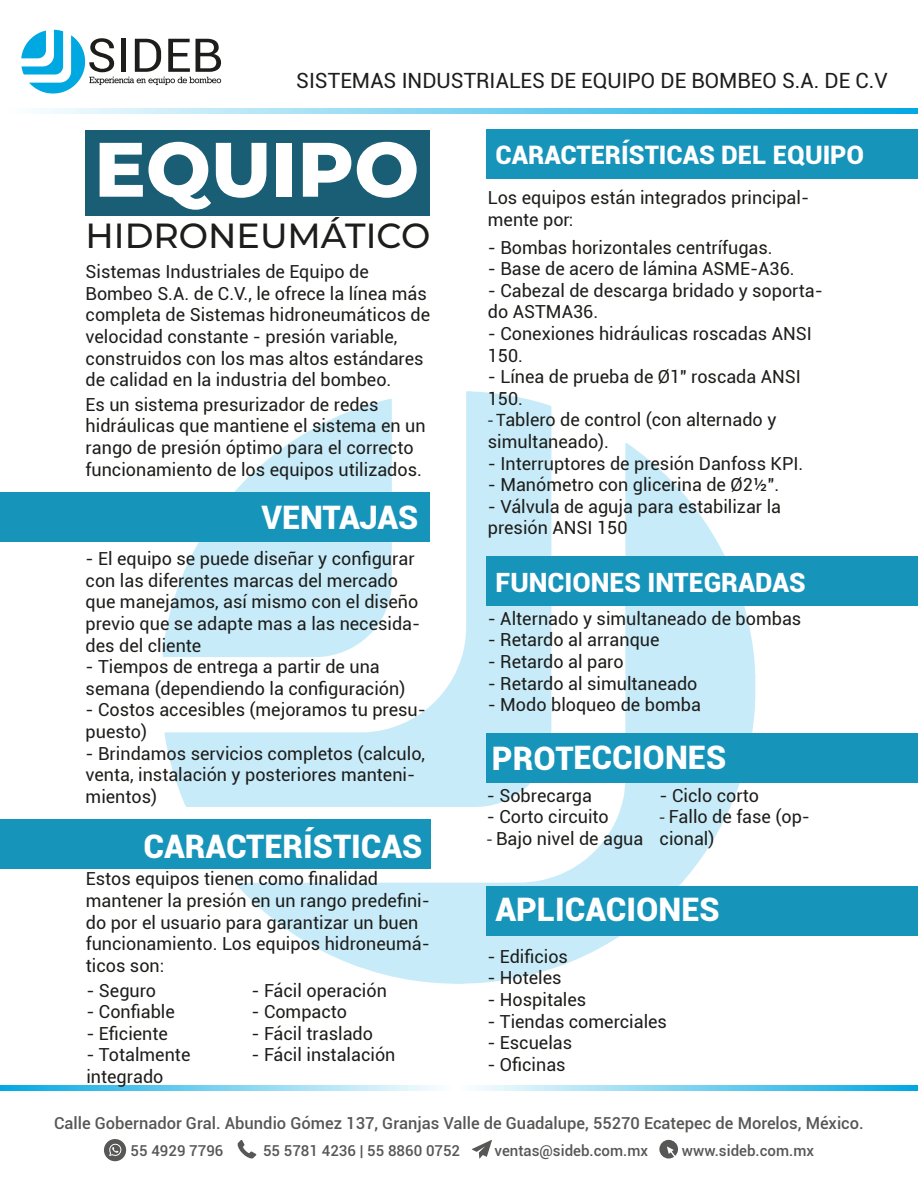
<style>
.page{position:relative;width:918px;height:1188px;background:#fff}
.page>*{position:absolute;margin:0;border:0;box-sizing:border-box;transform-origin:0 0}
.t1{font:800 76.95px "Montserrat";color:#fff}
.t2{font:500 34.95px "Montserrat";color:#1d1d1b}
.t3{font:900 32.4px "Roboto";color:#fff}
.t4{font:900 26.55px "Roboto";color:#fff}
.t5{font:900 25.5px "Roboto";color:#fff}
.t6{font:21px "Roboto";color:#1d1d1b}
.t7{font:18px/21.6px "Roboto";color:#1d1d1b}
.t8{font:500 16.5px "Roboto";color:#575756}
.t9{font:500 15px "Roboto";color:#575756}
.s1{font-family:"Myriad Pro"}
</style>
<div class="page">
<svg style="left:21px;top:30px;width:200px;height:64px"></svg>
<svg style="left:40px;top:109px;width:878px;height:5px;background:#7bd1ef"></svg>
<svg style="left:0;top:1086px;width:918px;height:5px;background:#7fd3f0"></svg>
<svg style="left:235px;top:443px;width:520px;height:541px"></svg>
<svg style="left:164px;top:391px;width:387px;height:416px;fill:#c7ebf8"></svg>
<svg style="left:163px;top:399px;width:229px;height:258px;fill:#c7ebf8"></svg>
<svg style="left:238px;top:1140px;width:18px;height:18px"></svg>
<svg style="left:472px;top:1140px;width:20px;height:19px"></svg>
<svg style="left:659px;top:1140px;width:19px;height:19px"></svg>
<svg style="left:104px;top:1139px;width:22px;height:22px"></svg>
<div style="left:0;top:820px;width:431px;height:49px;background:#1794ba"></div>
<div style="left:487px;top:556px;width:431px;height:50px;background:#1794ba"></div>
<div style="left:487px;top:733px;width:431px;height:50px;background:#1794ba"></div>
<div style="left:487px;top:886px;width:431px;height:50px;background:#1794ba"></div>
<div style="left:487px;top:129px;width:431px;height:50px;background:#1794ba"></div>
<div style="left:86px;top:130px;width:344px;height:85px;background:#195e75"></div>
<div style="left:0;top:493px;width:429px;height:49px;background:#1794ba"></div>
<p class="t6" style="left:296px;top:66px;width:593px">SISTEMAS INDUSTRIALES DE EQUIPO DE BOMBEO S.A. DE C.V</p>
<h1 class="t1" style="left:94px;top:113px;width:327px">EQUIPO</h1>
<h2 class="t2" style="left:86px;top:211px;width:347px">HIDRONEUMÁTICO</h2>
<p class="t7" style="left:86px;top:260px;width:346px">Sistemas Industriales de Equipo de Bombeo S.A. de C.V., le ofrece la línea más completa de Sistemas hidroneumáticos de velocidad constante - presión variable, construidos con los mas altos estándares de calidad en la industria del bombeo.</p>
<p class="t7" style="left:86px;top:393px;width:341px">Es un sistema presurizador de redes hidráulicas que mantiene el sistema en un rango de presión óptimo para el correcto funcionamiento de los equipos utilizados.</p>
<h3 class="t3" style="left:261px;top:495px;width:158px">VENTAJAS</h3>
<p class="t7" style="left:86px;top:547px;width:336px">- El equipo se puede diseñar y configurar con las diferentes marcas del mercado que manejamos, así mismo con el diseño previo que se adapte mas a las necesida&shy;des del cliente</p>
<p class="t7" style="left:86px;top:655px;width:321px">- Tiempos de entrega a partir de una semana (dependiendo la configuración)</p>
<p class="t7" style="left:86px;top:699px;width:342px">- Costos accesibles (mejoramos tu presu&shy;puesto)</p>
<p class="t7" style="left:86px;top:742px;width:341px">- Brindamos servicios completos (calculo, venta, instalación y posteriores manteni&shy;mientos)</p>
<h3 class="t3" style="left:144px;top:823px;width:280px">CARACTERÍSTICAS</h3>
<p class="t7" style="left:86px;top:867px;width:346px">Estos equipos tienen como finalidad mantener la presión en un rango predefini&shy;do por el usuario para garantizar un buen funcionamiento. Los equipos hidroneumá&shy;ticos son:</p>
<p class="t7" style="left:86px;top:979px;width:71px">- Seguro</p>
<p class="t7" style="left:86px;top:1000px;width:90px">- Confiable</p>
<p class="t7" style="left:86px;top:1022px;width:83px">- Eficiente</p>
<p class="t7" style="left:86px;top:1044px;width:106px">- Totalmente integrado</p>
<p class="t7" style="left:251px;top:979px;width:137px">- Fácil operación</p>
<p class="t7" style="left:251px;top:1000px;width:97px">- Compacto</p>
<p class="t7" style="left:251px;top:1022px;width:123px">- Fácil traslado</p>
<p class="t7" style="left:251px;top:1044px;width:146px">- Fácil instalación</p>
<h3 class="t5" style="left:496px;top:136px;width:370px">CARACTERÍSTICAS DEL EQUIPO</h3>
<p class="t7" style="left:488px;top:186px;width:323px">Los equipos están integrados principal&shy;mente por:</p>
<p class="t7" style="left:488px;top:236px;width:286px">- Bombas horizontales centrífugas.</p>
<p class="t7" style="left:488px;top:257px;width:308px">- Base de acero de lámina ASME-A36.</p>
<p class="t7" style="left:488px;top:279px;width:337px">- Cabezal de descarga bridado y soporta&shy;do ASTMA36.</p>
<p class="t7" style="left:488px;top:322px;width:326px">- Conexiones hidráulicas roscadas ANSI<br>150.</p>
<p class="t7" style="left:488px;top:365px;width:315px">- Línea de prueba de Ø1" roscada ANSI<br>150.</p>
<p class="t7" style="left:488px;top:409px;width:290px"><span class="s1">- T</span>ablero de control (con alternado y simultaneado).</p>
<p class="t7" style="left:488px;top:452px;width:317px">- Interruptores de presión Danfoss KPI.</p>
<p class="t7" style="left:488px;top:473px;width:293px">- Manómetro con glicerina de Ø2½".</p>
<p class="t7" style="left:488px;top:495px;width:295px">- Válvula de aguja para estabilizar la presión ANSI 150</p>
<h3 class="t4" style="left:496px;top:564px;width:312px">FUNCIONES INTEGRADAS</h3>
<p class="t7" style="left:488px;top:607px;width:315px">- Alternado y simultaneado de bombas</p>
<p class="t7" style="left:488px;top:629px;width:173px">- Retardo al arranque</p>
<p class="t7" style="left:488px;top:650px;width:137px">- Retardo al paro</p>
<p class="t7" style="left:488px;top:672px;width:211px">- Retardo al simultaneado</p>
<p class="t7" style="left:488px;top:693px;width:215px">- Modo bloqueo de bomba</p>
<h3 class="t3" style="left:492px;top:735px;width:236px">PROTECCIONES</h3>
<p class="t7" style="left:487px;top:784px;width:107px">- Sobrecarga</p>
<p class="t7" style="left:487px;top:805px;width:123px">- Corto circuito</p>
<p class="t7" style="left:487px;top:827px;width:158px"><span class="s1">-</span> Bajo nivel de agua</p>
<p class="t7" style="left:660px;top:784px;width:101px">- Ciclo corto</p>
<p class="t7" style="left:660px;top:805px;width:152px"><span class="s1">-</span> Fallo de fase (op&shy;cional)</p>
<h3 class="t3" style="left:496px;top:886px;width:226px">APLICACIONES</h3>
<p class="t7" style="left:487px;top:945px;width:82px">- Edificios</p>
<p class="t7" style="left:487px;top:967px;width:76px">- Hoteles</p>
<p class="t7" style="left:487px;top:988px;width:100px">- Hospitales</p>
<p class="t7" style="left:487px;top:1010px;width:181px">- Tiendas comerciales</p>
<p class="t7" style="left:487px;top:1031px;width:86px">- Escuelas</p>
<p class="t7" style="left:487px;top:1053px;width:80px">- Oficinas</p>
<p class="t8" style="left:54px;top:1111px;width:811px">Calle Gobernador Gral. Abundio Gómez 137, Granjas Valle de Guadalupe, 55270 Ecatepec de Morelos, México.</p>
<p class="t9" style="left:131px;top:1140px;width:94px">55 4929 7796</p>
<p class="t9" style="left:263px;top:1140px;width:199px">55 5781 4236 | 55 8860 0752</p>
<p class="t9" style="left:495px;top:1140px;width:155px">ventas@sideb.com.mx</p>
<p class="t9" style="left:682px;top:1140px;width:134px">www.sideb.com.mx</p>
</div>
